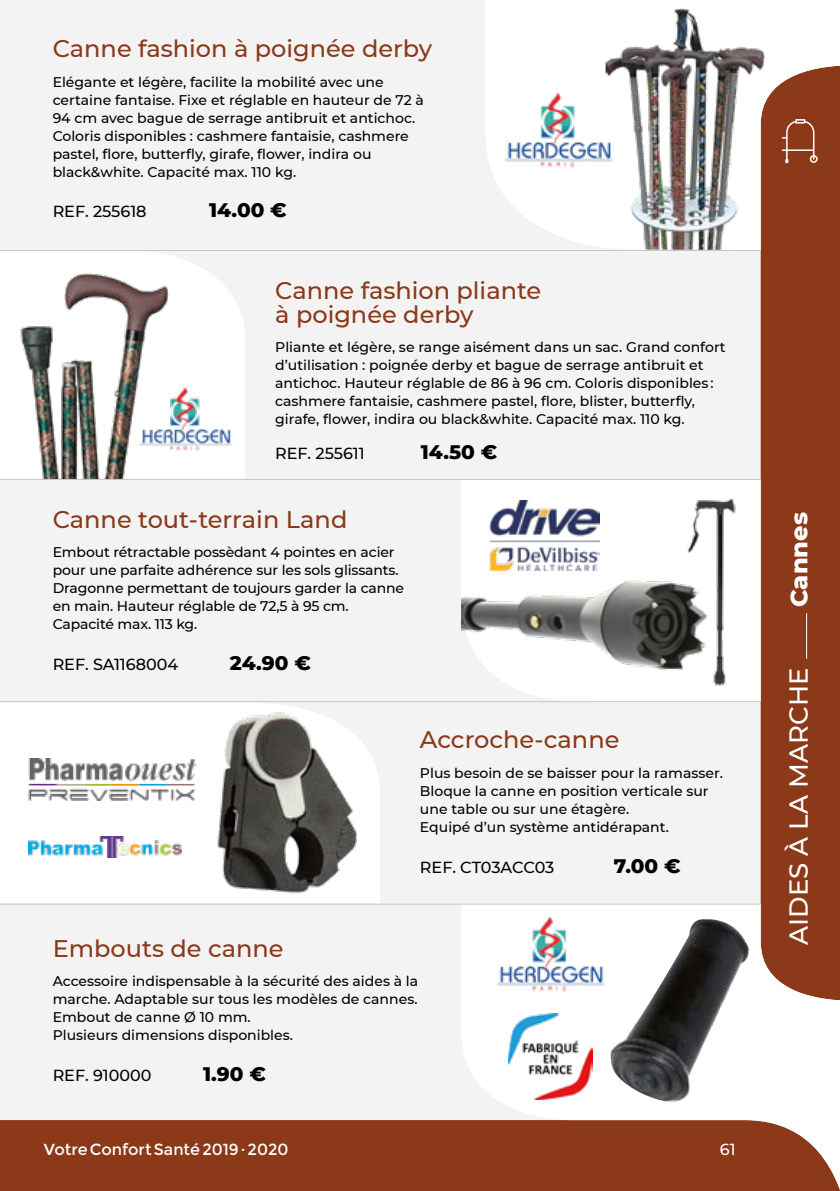
<style>
.page{position:relative;width:840px;height:1191px;background:#fff}
.page>*{position:absolute;margin:0;border:0;box-sizing:border-box;transform-origin:0 0}
.t1{font:500 26px "Montserrat";color:#fff}
.t2{font:500 24px/24px "Montserrat";color:#8b3919}
.t3{font:800 24px "Montserrat";color:#fff}
.t4{font:800 20px "Montserrat";color:#000}
.t5{font:500 16px "Montserrat";color:#000}
.t6{font:16px "Montserrat";color:#fff}
.t7{font:500 16px "Montserrat";color:#fff}
.t8{font:500 14px/18px "Montserrat";color:#000}
</style>
<div class="page">
<div style="left:0;top:0;width:839px;height:1191px;background:#f3f3f3"></div>
<div style="left:0;top:1120px;width:461px;height:71px;background:#8b3919"></div>
<div style="left:760px;top:250px;width:79px;height:654px;background:#8b3919"></div>
<hr style="left:805px;top:613px;width:1px;height:45px;background:#fff">
<div style="left:462px;top:480px;width:298px;height:221px;background:#fff"></div>
<img style="left:684px;top:496px;width:55px;height:190px">
<svg style="left:461px;top:904px;width:378px;height:287px;fill:#8b3919"></svg>
<img style="left:606px;top:914px;width:143px;height:194px">
<div style="left:0;top:703px;width:380px;height:200px;background:#fff"></div>
<img style="left:215px;top:711px;width:145px;height:184px">
<svg style="left:0;top:251px;width:245px;height:227px;fill:#fff"></svg>
<img style="left:18px;top:271px;width:154px;height:208px">
<svg style="left:486px;top:0;width:353px;height:250px;fill:#fff"></svg>
<img style="left:605px;top:9px;width:159px;height:241px">
<hr style="left:0;top:479px;width:760px;height:1px;background:#c6c6c6">
<hr style="left:0;top:701px;width:760px;height:1px;background:#c6c6c6">
<hr style="left:0;top:903px;width:760px;height:1px;background:#c6c6c6">
<img style="left:495px;top:84px;width:133px;height:98px">
<img style="left:132px;top:379px;width:113px;height:84px">
<img style="left:489px;top:501px;width:110px;height:69px">
<img style="left:461px;top:576px;width:248px;height:96px">
<img style="left:487px;top:907px;width:126px;height:98px">
<img style="left:508px;top:1013px;width:84px;height:86px">
<img style="left:25px;top:758px;width:173px;height:43px">
<img style="left:28px;top:837px;width:154px;height:21px">
<hr style="left:0;top:250px;width:760px;height:1px;background:#c6c6c6">
<h2 class="t2" style="left:53px;top:36px;width:381px">Canne fashion à poignée derby</h2>
<p class="t8" style="left:53px;top:72px;width:372px">Elégante et légère, facilite la mobilité avec une certaine fantaise. Fixe et réglable en hauteur de 72 à 94 cm avec bague de serrage antibruit et antichoc.<br>Coloris disponibles : cashmere fantaisie, cashmere pastel, flore, butterfly, girafe, flower, indira ou black&amp;white. Capacité max. 110 kg.</p>
<p class="t5" style="left:53px;top:200px;width:95px">REF. 255618</p>
<h3 class="t4" style="left:209px;top:196px;width:79px">14.00 €</h3>
<h2 class="t2" style="left:275px;top:277px;width:267px">Canne fashion pliante à poignée derby</h2>
<p class="t8" style="left:275px;top:338px;width:452px">Pliante et légère, se range aisément dans un sac. Grand confort d’utilisation : poignée derby et bague de serrage antibruit et antichoc. Hauteur réglable de 86 à 96 cm. Coloris disponibles : cashmere fantaisie, cashmere pastel, flore, blister, butterfly, girafe, flower, indira ou black&amp;white. Capacité max. 110 kg.</p>
<p class="t5" style="left:275px;top:442px;width:91px">REF. 255611</p>
<h3 class="t4" style="left:420px;top:437px;width:78px">14.50 €</h3>
<h2 class="t2" style="left:53px;top:506px;width:296px">Canne tout-terrain Land</h2>
<p class="t8" style="left:53px;top:543px;width:353px">Embout rétractable possèdant 4 pointes en acier pour une parfaite adhérence sur les sols glissants.<br>Dragonne permettant de toujours garder la canne en main. Hauteur réglable de 72,5 à 95 cm.<br>Capacité max. 113 kg.</p>
<p class="t5" style="left:53px;top:653px;width:127px">REF. SA1168004</p>
<h3 class="t4" style="left:230px;top:648px;width:82px">24.90 €</h3>
<h2 class="t2" style="left:420px;top:727px;width:201px">Accroche-canne</h2>
<p class="t8" style="left:420px;top:763px;width:304px">Plus besoin de se baisser pour la ramasser.<br>Bloque la canne en position verticale sur une table ou sur une étagère.<br>Equipé d’un système antidérapant.</p>
<p class="t5" style="left:420px;top:855px;width:136px">REF. CT03ACC03</p>
<h3 class="t4" style="left:613px;top:850px;width:68px">7.00 €</h3>
<h2 class="t2" style="left:53px;top:935px;width:232px">Embouts de canne</h2>
<p class="t8" style="left:53px;top:971px;width:367px">Accessoire indispensable à la sécurité des aides à la marche. Adaptable sur tous les modèles de cannes.<br>Embout de canne Ø 10 mm.<br>Plusieurs dimensions disponibles.</p>
<p class="t5" style="left:53px;top:1064px;width:100px">REF. 910000</p>
<h3 class="t4" style="left:203px;top:1059px;width:64px">1.90 €</h3>
<p class="t6" style="left:44px;top:1140px;width:246px">Votre Confort Santé 2019·2020</p>
<p class="t7" style="left:719px;top:1138px;width:17px">61</p>
<h2 class="t3" style="left:780px;top:607px;width:96px;rotate:-90deg">Cannes</h2>
<h1 class="t1" style="left:780px;top:944px;width:278px;rotate:-90deg">AIDES À LA MARCHE</h1>
</div>
